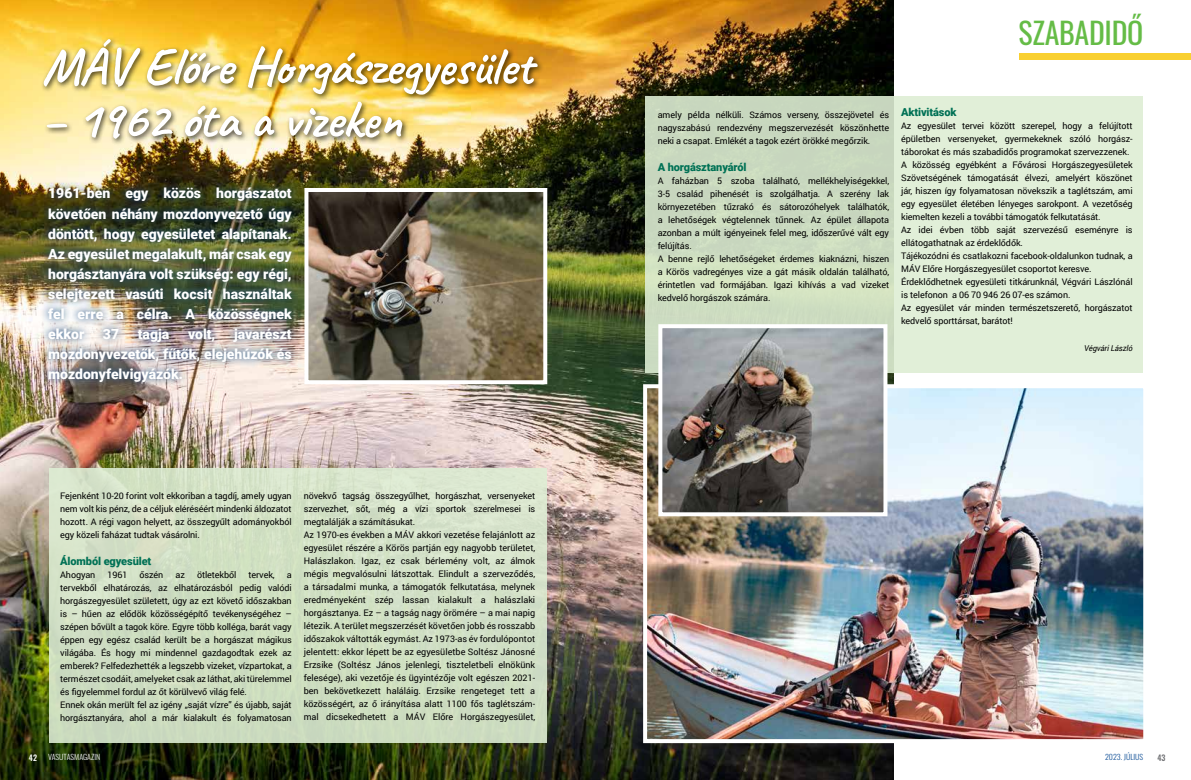
<style>
.page{position:relative;width:1191px;height:780px;background:#fff}
.page>*{position:absolute;margin:0;border:0;box-sizing:border-box;transform-origin:0 0}
.t1{font:700 52px "Caveat";letter-spacing:-.01em;color:#fff}
.t2{font:30px "Oswald";letter-spacing:-.01em;color:#65bc46}
.t3{font:900 14px/20px "Roboto";color:#fff;text-align:justify}
.t4{font:900 11px "Roboto";letter-spacing:-.01em;color:#007155}
.t5{font:9px/13px "Roboto";letter-spacing:-.01em;color:#000}
.t6{font:italic 8px "Roboto";letter-spacing:-.01em;color:#000}
.t7{font:500 8px "Oswald";color:#fff}
.t8{font:500 8px "Oswald";color:#6d6e71}
.t9{font:300 7.6px "Oswald";color:#fff;scale:1.05 1}
.t10{font:300 7.6px "Oswald";color:#0e4e96;scale:1.05 1}
</style>
<div class="page">
<img style="left:0;top:0;width:893px;height:780px">
<div style="left:50px;top:468px;width:497px;height:275px;background:linear-gradient(to right,#cfdec2,#d3e1c7)"></div>
<div style="left:41px;top:36px;width:504px;height:110px;background:#000;opacity:.75"></div>
<img style="left:40px;top:180px;width:259px;height:209px">
<div style="left:645px;top:96px;width:497px;height:276px;background:linear-gradient(to right,#c6d6ba,#e6f4de)"></div>
<img style="left:309px;top:193px;width:233px;height:186px">
<div style="left:304px;top:188px;width:243px;height:196px;border:4px solid #fff"></div>
<img style="left:648px;top:389px;width:494px;height:349px">
<div style="left:643px;top:384px;width:504px;height:359px;border:4px solid #fff"></div>
<div style="left:1019px;top:53px;width:172px;height:7px;background:#f9d031"></div>
<img style="left:663px;top:329px;width:219px;height:182px">
<div style="left:658px;top:324px;width:229px;height:192px;border:4px solid #fff"></div>
<h1 class="t1" style="left:42px;top:34px;width:492px">MÁV Előre Horgászegyesület</h1>
<h1 class="t1" style="left:42px;top:87px;width:361px">– 1962 óta a vizeken</h1>
<p class="t3" style="left:48px;top:183px;width:245px">1961-ben egy közös horgászatot követően néhány mozdonyvezető úgy döntött, hogy egyesületet alapítanak.<br>Az egyesület megalakult, már csak egy horgásztanyára volt szükség: egy régi, selejtezett vasúti kocsit használtak fel erre a célra. A közösségnek ekkor</p>
<h3 class="t3" style="left:48px;top:323px;width:245px;text-indent:186px">javarészt mozdonyvezetők, fűtők, elejehúzók és mozdonyfelvigyázók.</h3>
<h3 class="t3" style="left:103px;top:323px;width:18px">37</h3>
<h3 class="t3" style="left:138px;top:323px;width:33px">tagja</h3>
<h3 class="t3" style="left:188px;top:323px;width:29px">volt,</h3>
<p class="t5" style="left:60px;top:488px;width:233px;text-align:justify">Fejenként 10-20 forint volt ekkoriban a tagdíj, amely ugyan nem volt kis pénz, de a céljuk eléréséért mindenki áldozatot hozott. A régi vagon helyett, az összegyűlt adományokból egy közeli faházat tudtak vásárolni.</p>
<p class="t4" style="left:60px;top:553px;width:93px">Álomból egyesület</p>
<p class="t5" style="left:60px;top:567px;width:37px">Ahogyan</p>
<p class="t5" style="left:107px;top:567px;width:21px">1961</p>
<p class="t5" style="left:140px;top:567px;width:25px">őszén</p>
<p class="t5" style="left:175px;top:567px;width:11px">az</p>
<p class="t5" style="left:197px;top:567px;width:41px">ötletekből</p>
<p class="t5" style="left:248px;top:567px;width:28px">tervek,</p>
<p class="t5" style="left:60px;top:567px;width:233px;text-indent:226px">a tervekből elhatározás, az elhatározásból pedig valódi horgászegyesület született, úgy az ezt követő időszakban is – hűen az elődök közösségépítő tevékenységéhez – szépen bővült a tagok köre. Egyre több kolléga, barát vagy éppen egy egész család került be a horgászat mágikus világába. És hogy mi mindennel gazdagodtak ezek az emberek? Felfedezhették a legszebb vizeket, vízpartokat, a természet csodáit, amelyeket csak az láthat, aki türelemmel és figyelemmel fordul az őt körülvevő világ felé.<br>Ennek okán merült fel az igény „saját vízre” és újabb, saját horgásztanyára, ahol a már kialakult és folyamatosan</p>
<p class="t5" style="left:304px;top:488px;width:233px">növekvő tagság összegyűlhet, horgászhat, versenyeket szervezhet, sőt, még a vízi sportok szerelmesei is megtalálják a számításukat.<br>Az 1970-es években a MÁV akkori vezetése felajánlott az egyesület részére a Körös partján egy nagyobb területet, Halászlakon. Igaz, ez csak bérlemény volt, az álmok mégis megvalósulni látszottak. Elindult a szerveződés, a társadalmi munka, a támogatók felkutatása, melynek eredményeként szép lassan kialakult a halászlaki horgásztanya. Ez – a tagság nagy örömére – a mai napig létezik. A terület megszerzését követően jobb és rosszabb időszakok váltották egymást. Az 1973-as év fordulópontot jelentett: ekkor lépett be az egyesületbe Soltész Jánosné Erzsike (Soltész János jelenlegi, tiszteletbeli elnökünk felesége), aki vezetője és ügyintézője volt egészen 2021- ben bekövetkezett haláláig. Erzsike rengeteget tett a közösségért, az ő irányítása alatt 1100 fős taglétszám&shy;mal dicsekedhetett a MÁV Előre Horgászegyesület,</p>
<p class="t7" style="left:29px;top:753px;width:10px">42</p>
<p class="t9" style="left:48px;top:750px;width:51px">VASUTASMAGAZIN</p>
<h2 class="t2" style="left:1018px;top:6px;width:126px">SZABADIDŐ</h2>
<p class="t5" style="left:657px;top:107px;width:233px;text-align:justify">amely példa nélküli. Számos verseny, összejövetel és nagyszabású rendezvény megszervezését köszönhette neki a csapat. Emlékét a tagok ezért örökké megőrzik.</p>
<p class="t4" style="left:657px;top:159px;width:90px">A horgásztanyáról</p>
<p class="t5" style="left:657px;top:174px;width:233px">A faházban 5 szoba található, mellékhelyiségekkel, 3-5 család pihenését is szolgálhatja. A szerény lak környezetében tűzrakó és sátorozóhelyek találhatók, a lehetőségek végtelennek tűnnek. Az épület állapota azonban a múlt igényeinek felel meg, időszerűvé vált egy felújítás.<br>A benne rejlő lehetőségeket érdemes kiaknázni, hiszen a Körös vadregényes vize a gát másik oldalán található, érintetlen vad formájában. Igazi kihívás a vad vizeket kedvelő horgászok számára.</p>
<p class="t4" style="left:901px;top:105px;width:57px">Aktivitások</p>
<p class="t5" style="left:901px;top:119px;width:233px">Az egyesület tervei között szerepel, hogy a felújított épületben versenyeket, gyermekeknek szóló horgász&shy;táborokat és más szabadidős programokat szervezzenek.<br>A közösség egyébként a Fővárosi Horgászegyesületek Szövetségének támogatását élvezi, amelyért köszönet jár, hiszen így folyamatosan növekszik a taglétszám, ami egy egyesület életében lényeges sarokpont. A vezetőség kiemelten kezeli a további támogatók felkutatását.<br>Az idei évben több saját szervezésű eseményre is ellátogathatnak az érdeklődők.<br>Tájékozódni és csatlakozni facebook-oldalunkon tudnak, a MÁV Előre Horgászegyesület csoportot keresve.<br>Érdeklődhetnek egyesületi titkárunknál, Végvári Lászlónál is telefonon a 06 70 946 26 07-es számon.<br>Az egyesület vár minden természetszerető, horgászatot kedvelő sporttársat, barátot!</p>
<p class="t6" style="left:1084px;top:342px;width:50px">Végvári László</p>
<p class="t10" style="left:1105px;top:750px;width:38px">2023. JÚLIUS</p>
<p class="t8" style="left:1157px;top:753px;width:10px">43</p>
</div>
